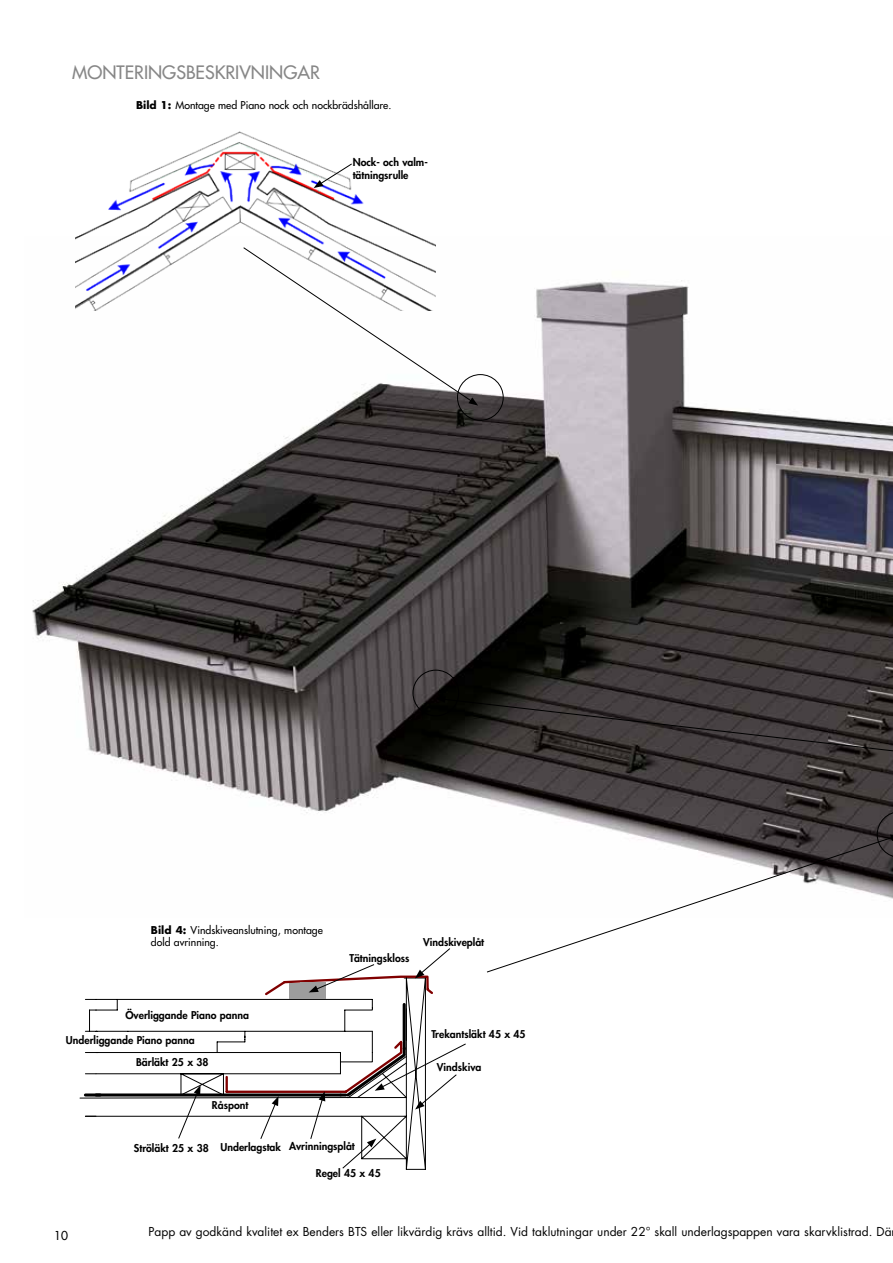
<style>
.page{position:relative;width:893px;height:1263px;background:#fff}
.page>*{position:absolute;margin:0;border:0;box-sizing:border-box;transform-origin:0 0}
.t1{font:500 18px "Futura Std";color:#878787}
.t2{font:12px "Futura Std";color:#000}
.t3{font:500 12px "Futura Std";color:#000}
.t4{font:800 10.5px/22.4px "Futura Std";color:#000}
.t5{font:500 10.5px/12.6px "Futura Std";color:#000}
.s1{font-weight:700}
</style>
<div class="page">
<img style="left:32px;top:237px;width:861px;height:599px">
<img style="left:76px;top:131px;width:360px;height:180px">
<svg style="left:487px;top:836px;width:406px;height:137px"></svg>
<svg style="left:243px;top:247px;width:235px;height:159px"></svg>
<div style="left:457px;top:374px;width:47px;height:47px;border:1px solid #000;border-radius:50%"></div>
<div style="left:413px;top:670px;width:46px;height:46px;border:1px solid #000;border-radius:50%"></div>
<svg style="left:314px;top:163px;width:39px;height:25px"></svg>
<svg style="left:85px;top:948px;width:381px;height:221px"></svg>
<svg style="left:442px;top:698px;width:451px;height:122px;background:#443f40"></svg>
<svg style="left:436px;top:696px;width:10px;height:7px"></svg>
<svg style="left:877px;top:811px;width:16px;height:47px"></svg>
<h1 class="t1" style="left:72px;top:61px;width:249px">MONTERINGSBESKRIVNINGAR</h1>
<p class="t5" style="left:136px;top:99px;width:257px"><span class="s1">Bild 1:</span> Montage med Piano nock och nockbrädshållare.</p>
<p class="t4" style="left:353px;top:156px;width:77px;line-height:12.6px">Nock- och valm&shy;tätningsrulle</p>
<p class="t5" style="left:151px;top:923px;width:173px"><span class="s1">Bild 4:</span> Vindskiveanslutning, montage dold avrinning.</p>
<p class="t4" style="left:125px;top:1003px;width:125px">Överliggande Piano panna</p>
<p class="t4" style="left:136px;top:1029px;width:74px;text-indent:-70px">Underliggande Piano panna<br>Bärläkt 25 x 38</p>
<p class="t4" style="left:350px;top:947px;width:61px">Tätningskloss</p>
<p class="t4" style="left:423px;top:931px;width:63px">Vindskiveplåt</p>
<p class="t4" style="left:431px;top:1023px;width:96px">Trekantsläkt 45 x 45</p>
<p class="t4" style="left:437px;top:1056px;width:46px">Vindskiva</p>
<p class="t3" style="left:54px;top:1227px;width:15px">10</p>
<p class="t4" style="left:212px;top:1094px;width:38px">Råspont</p>
<p class="t4" style="left:220px;top:1135px;width:136px">Underlagstak Avrinningsplåt</p>
<p class="t4" style="left:316px;top:1161px;width:66px">Regel 45 x 45</p>
<p class="t4" style="left:134px;top:1136px;width:76px">Ströläkt 25 x 38</p>
<p class="t2" style="left:148px;top:1223px;width:745px">Papp av godkänd kvalitet ex Benders BTS eller likvärdig krävs alltid. Vid taklutningar under 22° skall underlagspappen vara skarvklistrad. Dä</p>
</div>
